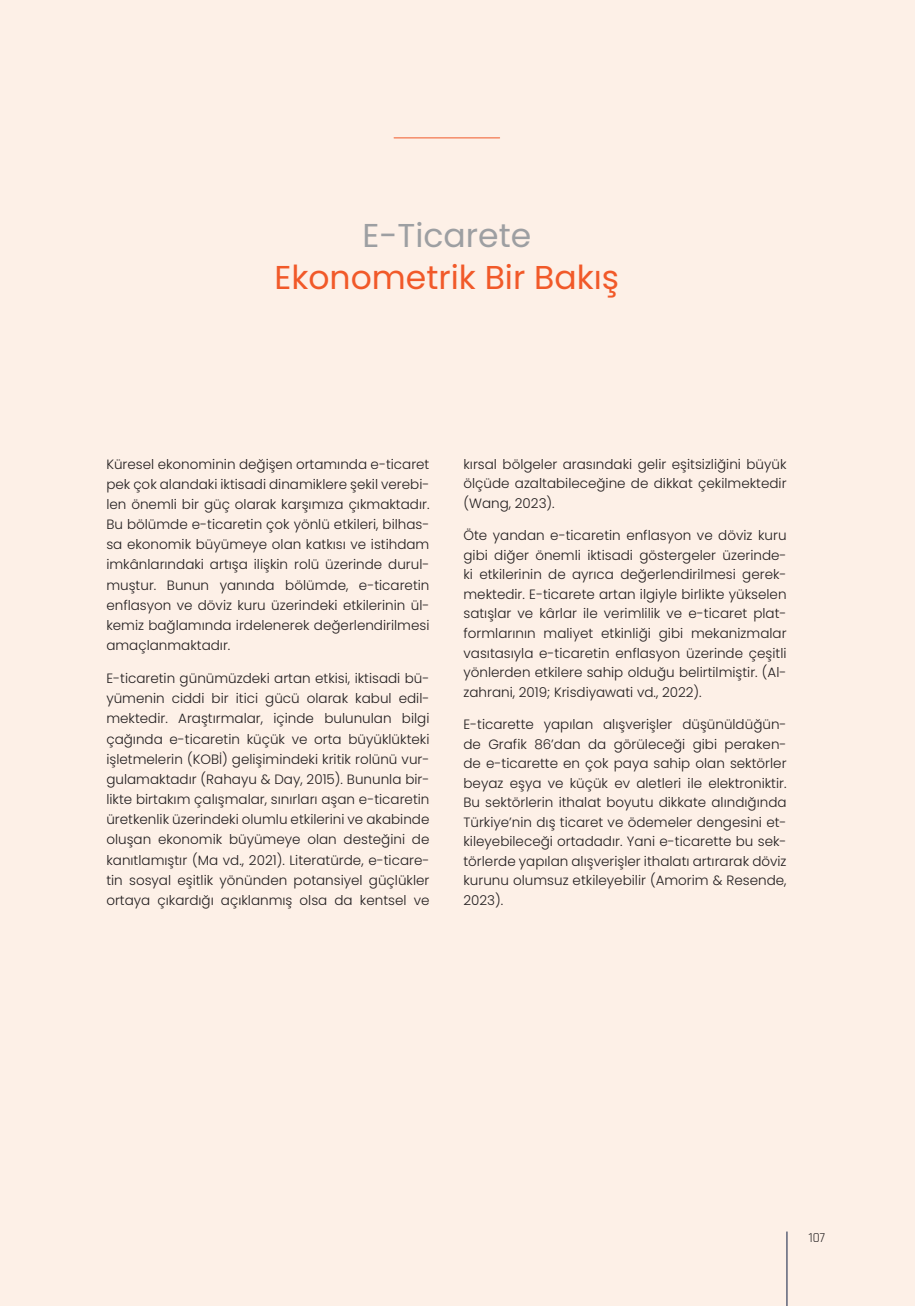
<style>
.page{position:relative;width:915px;height:1306px;background:#fff}
.page>*{position:absolute;margin:0;border:0;box-sizing:border-box;transform-origin:0 0}
.t1{font:33px "Poppins";color:#f15929}
.t2{font:33px "Poppins";color:#9d9fa2}
.t3{font:300 13.5px/20.1px "Poppins";color:#231f20;text-align:justify}
.t4{font:13.5px "Rajdhani";color:#231f20}
</style>
<div class="page">
<div style="left:0;top:0;width:914px;height:1305px;background:#fdf0e7"></div>
<hr style="left:394px;top:137px;width:105px;height:1px;background:#f15929">
<hr style="left:786px;top:1231px;width:1px;height:74px;background:#0e1d42">
<h1 class="t2" style="left:362px;top:217px;width:170px">E-Ticarete</h1>
<h1 class="t1" style="left:274px;top:259px;width:346px">Ekonometrik Bir Bakış</h1>
<p class="t3" style="left:106px;top:454px;width:324px">Küresel ekonominin değişen ortamında e-ticaret pek çok alandaki iktisadi dinamiklere şekil verebi&shy;len önemli bir güç olarak karşımıza çıkmaktadır.<br>Bu bölümde e-ticaretin çok yönlü etkileri, bilhas&shy;sa ekonomik büyümeye olan katkısı ve istihdam imkânlarındaki artışa ilişkin rolü üzerinde durul&shy;muştur. Bunun yanında bölümde, e-ticaretin enflasyon ve döviz kuru üzerindeki etkilerinin ül&shy;kemiz bağlamında irdelenerek değerlendirilmesi amaçlanmaktadır.</p>
<p class="t3" style="left:106px;top:668px;width:324px">E-ticaretin günümüzdeki artan etkisi, iktisadi bü&shy;yümenin ciddi bir itici gücü olarak kabul edil&shy;mektedir. Araştırmalar, içinde bulunulan bilgi çağında e-ticaretin küçük ve orta büyüklükteki işletmelerin (KOBİ) gelişimindeki kritik rolünü vur&shy;gulamaktadır (Rahayu &amp; Day, 2015). Bununla bir&shy;likte birtakım çalışmalar, sınırları aşan e-ticaretin üretkenlik üzerindeki olumlu etkilerini ve akabinde oluşan ekonomik büyümeye olan desteğini de kanıtlamıştır (Ma vd., 2021). Literatürde, e-ticare&shy;tin sosyal eşitlik yönünden potansiyel güçlükler ortaya çıkardığı açıklanmış olsa da kentsel ve</p>
<p class="t3" style="left:463px;top:454px;width:324px;line-height:19.5px">kırsal bölgeler arasındaki gelir eşitsizliğini büyük ölçüde azaltabileceğine de dikkat çekilmektedir (Wang, 2023).</p>
<p class="t3" style="left:463px;top:525px;width:324px;line-height:19.5px">Öte yandan e-ticaretin enflasyon ve döviz kuru gibi diğer önemli iktisadi göstergeler üzerinde&shy;ki etkilerinin de ayrıca değerlendirilmesi gerek&shy;mektedir. E-ticarete artan ilgiyle birlikte yükselen satışlar ve kârlar ile verimlilik ve e-ticaret plat&shy;formlarının maliyet etkinliği gibi mekanizmalar vasıtasıyla e-ticaretin enflasyon üzerinde çeşitli yönlerden etkilere sahip olduğu belirtilmiştir. (Al&shy;zahrani, 2019; Krisdiyawati vd., 2022).</p>
<p class="t3" style="left:463px;top:714px;width:324px;line-height:19.5px">E-ticarette yapılan alışverişler düşünüldüğün&shy;de Grafik 86’dan da görüleceği gibi peraken&shy;de e-ticarette en çok paya sahip olan sektörler beyaz eşya ve küçük ev aletleri ile elektroniktir.<br>Bu sektörlerin ithalat boyutu dikkate alındığında Türkiye’nin dış ticaret ve ödemeler dengesini et&shy;kileyebileceği ortadadır. Yani e-ticarette bu sek&shy;törlerde yapılan alışverişler ithalatı artırarak döviz kurunu olumsuz etkileyebilir (Amorim &amp; Resende, 2023).</p>
<p class="t4" style="left:808px;top:1229px;width:18px">107</p>
</div>
